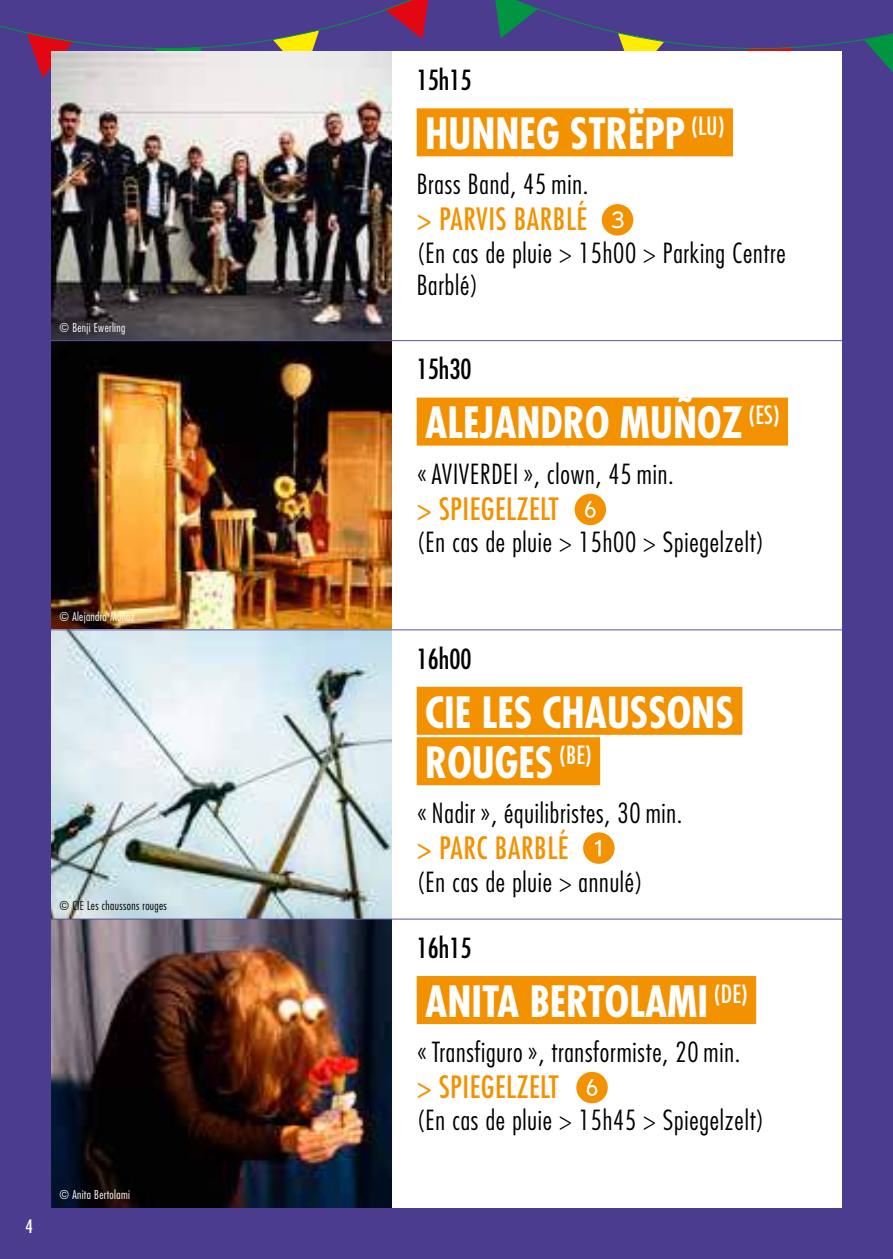
<style>
.page{position:relative;width:893px;height:1259px;background:#4c3c90}
.page>*{position:absolute;margin:0;border:0;box-sizing:border-box;transform-origin:0 0}
.t1{font:700 condensed 42px/50.4px "Futura";color:#fff}
.t2{font:condensed 30px "Futura";letter-spacing:.02em;color:#f39200}
.t3{font:300 condensed 27px/32.4px "Futura";letter-spacing:.03em;color:#000}
.t4{font:condensed 27px "Futura";color:#000}
.t5{font:condensed 18px "Futura";color:#fff}
.t6{font:300 condensed 12px "Futura";letter-spacing:.03em;color:#fff}
.t7{font:300 condensed 12px "Futura";letter-spacing:.03em;color:#000}
</style>
<div class="page">
<svg style="left:495px;top:0;width:398px;height:73px"></svg>
<svg style="left:0;top:0;width:429px;height:78px"></svg>
<div style="left:51px;top:51px;width:791px;height:1157px;background:#fff"></div>
<div style="left:417px;top:976px;width:339px;height:48px;background:#f39200"></div>
<img style="left:51px;top:51px;width:340px;height:1157px">
<div style="left:417px;top:397px;width:371px;height:48px;background:#f39200"></div>
<div style="left:417px;top:687px;width:325px;height:48px;background:#f39200"></div>
<div style="left:417px;top:737px;width:183px;height:48px;background:#f39200"></div>
<div style="left:417px;top:108px;width:316px;height:48px;background:#f39200"></div>
<hr style="left:51px;top:629px;width:791px;height:1px;background:#5e4f9c">
<hr style="left:51px;top:918px;width:791px;height:1px;background:#5e4f9c">
<hr style="left:51px;top:340px;width:791px;height:1px;background:#5e4f9c">
<div style="left:583px;top:832px;width:32px;height:32px;background:#f39200;border-radius:50%"></div>
<svg style="left:595px;top:840px;width:6px;height:16px"></svg>
<div style="left:602px;top:204px;width:31px;height:32px;background:#f39200;border-radius:50%"></div>
<svg style="left:612px;top:211px;width:11px;height:17px"></svg>
<div style="left:576px;top:1071px;width:32px;height:32px;background:#f39200;border-radius:50%"></div>
<svg style="left:587px;top:1079px;width:10px;height:17px"></svg>
<div style="left:575px;top:494px;width:31px;height:31px;background:#f39200;border-radius:50%"></div>
<svg style="left:585px;top:501px;width:11px;height:17px"></svg>
<p class="t6" style="left:60px;top:320px;width:67px">© Benji Ewerling</p>
<p class="t6" style="left:60px;top:609px;width:77px">© Alejandro Muñoz</p>
<p class="t7" style="left:60px;top:898px;width:109px">© CIE Les chaussons rouges</p>
<p class="t5" style="left:26px;top:1215px;width:9px">4</p>
<p class="t6" style="left:60px;top:1187px;width:72px">© Anita Bertolami</p>
<p class="t4" style="left:417px;top:63px;width:56px">15h15</p>
<h1 class="t1" style="left:425px;top:108px;width:301px">HUNNEG STRËPP <sup>(LU)</sup></h1>
<p class="t3" style="left:417px;top:168px;width:173px">Brass Band, 45 min.</p>
<p class="t2" style="left:417px;top:200px;width:172px">&gt; PARVIS BARBLÉ</p>
<p class="t3" style="left:417px;top:236px;width:370px">(En cas de pluie &gt; 15h00 &gt; Parking Centre<br>Barblé)</p>
<p class="t4" style="left:417px;top:352px;width:56px">15h30</p>
<h1 class="t1" style="left:425px;top:397px;width:356px">ALEJANDRO MUÑOZ <sup>(ES)</sup></h1>
<p class="t3" style="left:417px;top:457px;width:258px">«AVIVERDEI », clown, 45 min.</p>
<p class="t2" style="left:417px;top:489px;width:143px">&gt; SPIEGELZELT</p>
<p class="t3" style="left:417px;top:525px;width:349px">(En cas de pluie &gt; 15h00 &gt; Spiegelzelt)</p>
<p class="t4" style="left:417px;top:642px;width:56px">16h00</p>
<h1 class="t1" style="left:425px;top:686px;width:310px">CIE LES CHAUSSONS<br>ROUGES <sup>(BE)</sup></h1>
<p class="t3" style="left:417px;top:796px;width:267px">« Nadir », équilibristes, 30 min.</p>
<p class="t2" style="left:417px;top:829px;width:153px">&gt; PARC BARBLÉ</p>
<p class="t3" style="left:417px;top:865px;width:228px">(En cas de pluie &gt; annulé)</p>
<p class="t4" style="left:417px;top:931px;width:56px">16h15</p>
<h1 class="t1" style="left:425px;top:976px;width:324px">ANITA BERTOLAMI <sup>(DE)</sup></h1>
<p class="t3" style="left:417px;top:1035px;width:325px">«Transfiguro», transformiste, 20 min.</p>
<p class="t2" style="left:417px;top:1068px;width:143px">&gt; SPIEGELZELT</p>
<p class="t3" style="left:417px;top:1103px;width:349px">(En cas de pluie &gt; 15h45 &gt; Spiegelzelt)</p>
</div>
